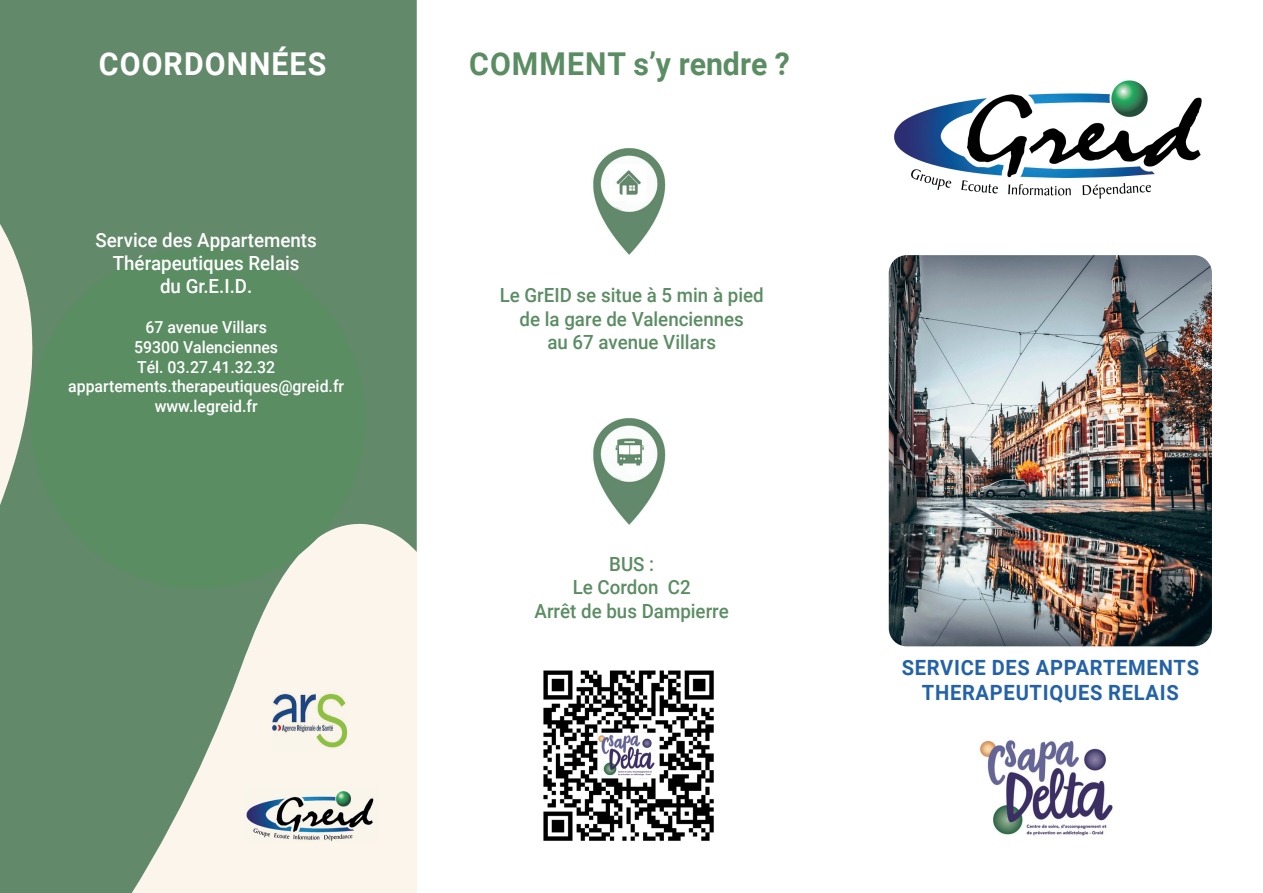
<style>
.page{position:relative;width:1263px;height:893px;background:#fff}
.page>*{position:absolute;margin:0;border:0;box-sizing:border-box;transform-origin:0 0}
.t1{font:700 31.5px "Roboto";letter-spacing:.035em;color:#5b8d63;scale:.96 1}
.t2{font:700 31.5px "Roboto";letter-spacing:.035em;color:#fff;scale:.96 1}
.t3{font:700 21px/25.2px "Roboto";letter-spacing:.035em;color:#2462a8;text-align:center;scale:.96 1}
.t4{font:500 19.5px/23.4px "Roboto";color:#5b8d63;text-align:center;scale:.96 1}
.t5{font:500 19.5px/23.4px "Roboto";color:#fff;text-align:center;scale:.96 1}
.t6{font:500 16.5px/19.8px "Roboto";color:#fff;text-align:center;scale:.96 1}
</style>
<div class="page">
<svg style="left:0;top:0;width:417px;height:893px;background:#86a289"></svg>
<img style="left:894px;top:80px;width:308px;height:119px">
<img style="left:980px;top:740px;width:133px;height:96px">
<img style="left:889px;top:255px;width:323px;height:391px">
<img style="left:593px;top:418px;width:73px;height:107px">
<img style="left:593px;top:148px;width:73px;height:107px">
<img style="left:543px;top:670px;width:171px;height:171px">
<img style="left:244px;top:786px;width:132px;height:56px">
<div style="left:30px;top:248px;width:336px;height:341px;background:#5b8d63;border-radius:50%"></div>
<img style="left:272px;top:691px;width:76px;height:59px">
<h1 class="t2" style="left:99px;top:41px;width:238px">COORDONNÉES</h1>
<h1 class="t1" style="left:469px;top:42px;width:336px">COMMENT s’y rendre ?</h1>
<p class="t5" style="left:96px;top:227px;width:232px">Service des Appartements<br>Thérapeutiques Relais<br>du Gr.E.I.D.</p>
<p class="t6" style="left:68px;top:317px;width:289px">67 avenue Villars<br>59300 Valenciennes<br>Tél. 03.27.41.32.32 appartements.therapeutiques@greid.fr www.legreid.fr</p>
<p class="t4" style="left:500px;top:283px;width:276px">Le GrEID se situe à 5 min à pied de la gare de Valenciennes<br>au 67 avenue Villars</p>
<p class="t4" style="left:535px;top:552px;width:204px">BUS :<br>Le Cordon C2<br>Arrêt de bus Dampierre</p>
<p class="t3" style="left:902px;top:654px;width:311px">SERVICE DES APPARTEMENTS<br>THERAPEUTIQUES RELAIS</p>
</div>
